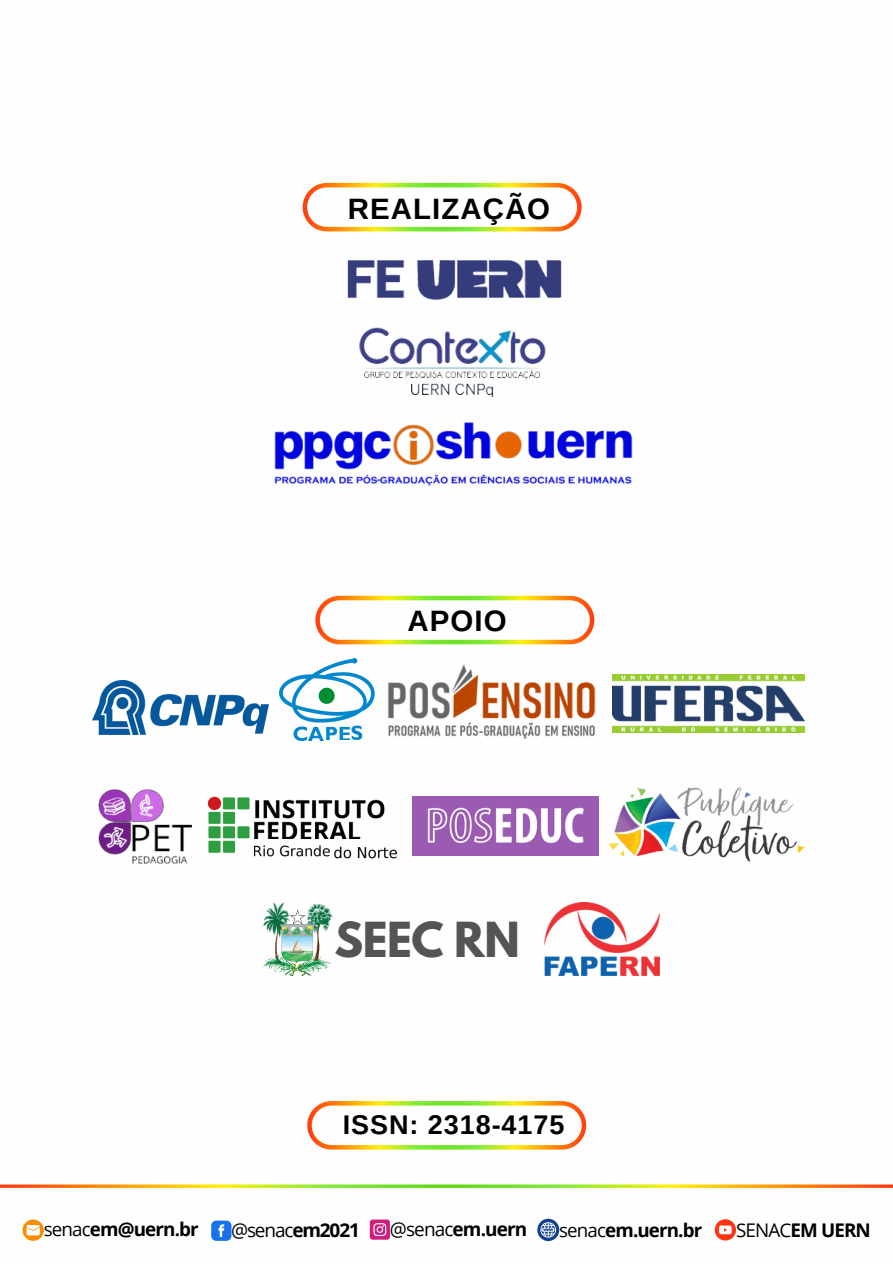
<style>
.page{position:relative;width:893px;height:1264px;background:#fff}
.page>*{position:absolute;margin:0;border:0;box-sizing:border-box;transform-origin:0 0}
.t1{font:700 42.75px "League Spartan";letter-spacing:-.01em;color:#545454}
.t2{font:700 29.4px "Arimo";letter-spacing:.035em;color:#000}
.t3{font:700 27px "Arimo";letter-spacing:.035em;color:#000}
.t4{font:19.05px "Open Sans";letter-spacing:-.06em;color:#000}
.t5{font:700 18.9px "Open Sans";letter-spacing:-.045em;color:#000}
.t6{font:700 18.75px "Open Sans";letter-spacing:-.045em;color:#000}
.s1{font-weight:400}
.s2{font-weight:700}
</style>
<div class="page">
<svg style="left:302px;top:183px;width:279px;height:48px"></svg>
<svg style="left:315px;top:596px;width:279px;height:48px"></svg>
<svg style="left:307px;top:1101px;width:279px;height:48px"></svg>
<svg style="left:211px;top:1220px;width:20px;height:20px"></svg>
<svg style="left:370px;top:1219px;width:20px;height:20px"></svg>
<svg style="left:537px;top:1218px;width:22px;height:22px"></svg>
<svg style="left:714px;top:1219px;width:21px;height:21px"></svg>
<svg style="left:23px;top:1219px;width:21px;height:21px"></svg>
<img style="left:359px;top:327px;width:187px;height:69px">
<img style="left:347px;top:260px;width:215px;height:40px">
<img style="left:274px;top:422px;width:359px;height:64px">
<img style="left:388px;top:664px;width:208px;height:74px">
<img style="left:612px;top:675px;width:192px;height:57px">
<img style="left:608px;top:787px;width:196px;height:74px">
<img style="left:207px;top:796px;width:43px;height:57px">
<img style="left:255px;top:799px;width:130px;height:20px">
<img style="left:236px;top:820px;width:125px;height:19px">
<img style="left:254px;top:845px;width:76px;height:11px">
<img style="left:334px;top:846px;width:63px;height:13px">
<img style="left:544px;top:902px;width:115px;height:73px">
<img style="left:262px;top:902px;width:71px;height:73px">
<img style="left:98px;top:789px;width:94px;height:75px">
<img style="left:412px;top:796px;width:186px;height:59px">
<img style="left:93px;top:680px;width:175px;height:54px">
<img style="left:279px;top:659px;width:95px;height:63px">
<img style="left:293px;top:722px;width:70px;height:18px">
<h2 class="t2" style="left:348px;top:193px;width:204px">REALIZAÇÃO</h2>
<p class="t2" style="left:407px;top:604px;width:100px">APOIO</p>
<p class="t1" style="left:334px;top:918px;width:187px">SEEC RN</p>
<p class="t3" style="left:343px;top:1109px;width:223px">ISSN: 2318-4175</p>
<p class="t6" style="left:44px;top:1216px;width:156px"><span class="s1">senac</span>em@uern.br</p>
<p class="t4" style="left:231px;top:1216px;width:130px">@senac<span class="s2">em2021</span></p>
<p class="t5" style="left:390px;top:1215px;width:139px"><span class="s1">@senac</span>em.uern</p>
<h2 class="t6" style="left:559px;top:1216px;width:144px"><span class="s1">senac</span>em.uern.br</h2>
<p class="t6" style="left:736px;top:1216px;width:136px"><span class="s1">SENAC</span>EM UERN</p>
</div>
